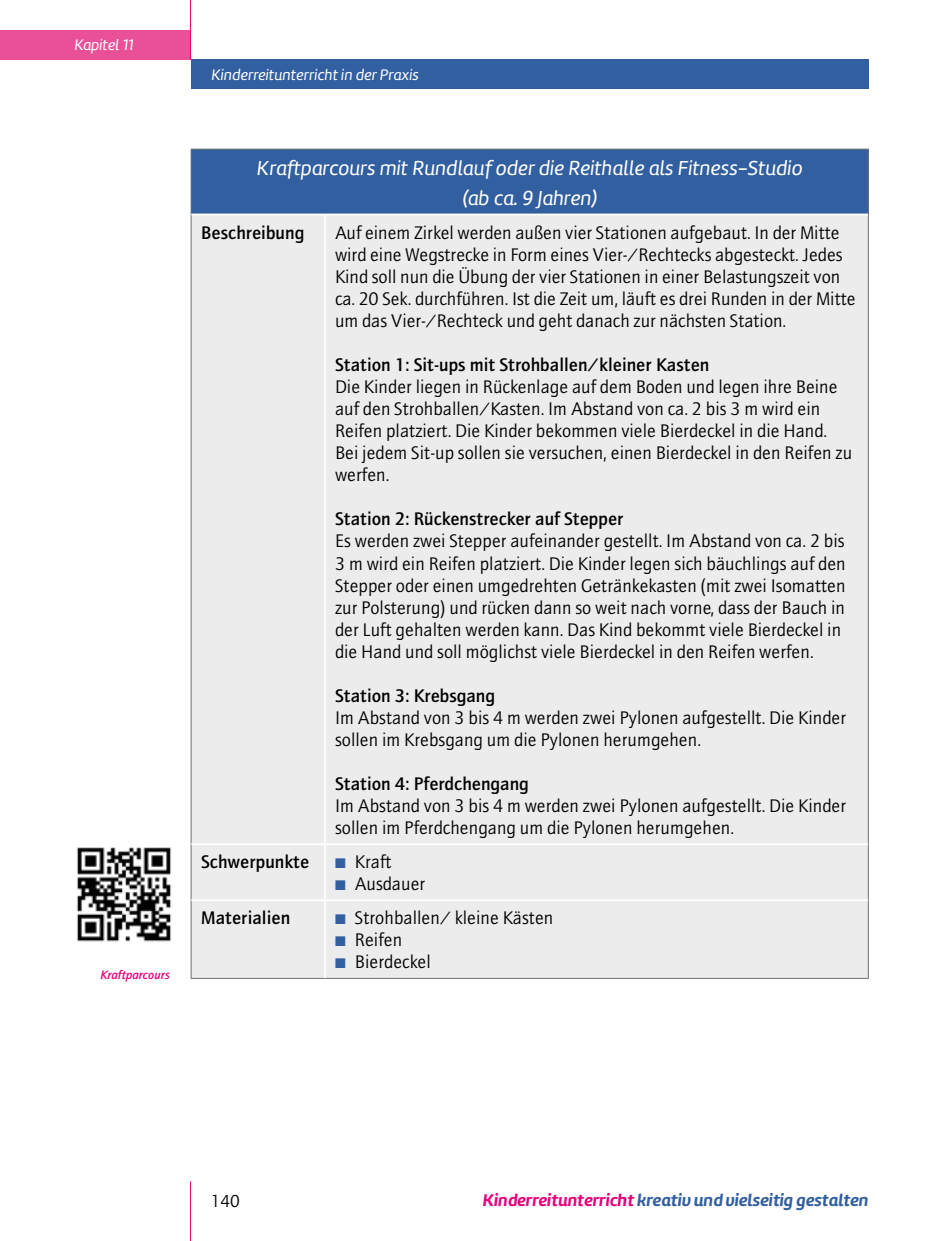
<style>
.page{position:relative;width:943px;height:1241px;background:#fff}
.page>*{position:absolute;margin:0;border:0;box-sizing:border-box;transform-origin:0 0}
.t1{font:21px/29.4px "Amelia Basic Italic";color:#fff;text-align:center}
.t2{font:18.38px/22.1px "AT Quay Sans";color:#000}
.t3{font:500 18.38px "AT Quay Sans";color:#000}
.t4{font:italic 17.5px "Amelia Basic Bold";color:#325fa0}
.t5{font:17.5px "AT Quay Sans";color:#000}
.t6{font:15.75px "Amelia Basic Italic";color:#fff}
.t7{font:italic 500 12.25px "AT Quay Sans";color:#e5007d}
.s1{color:#325fa0}
.s2{color:#e5007d}
</style>
<div class="page">
<hr style="left:190px;top:1181px;width:1px;height:59px;background:#e5007d">
<div style="left:0;top:30px;width:191px;height:30px;background:#ea5097"></div>
<div style="left:191px;top:60px;width:677px;height:29px;background:#325fa0"></div>
<hr style="left:190px;top:0;width:1px;height:60px;background:#e5007d">
<div style="left:191px;top:149px;width:677px;height:65px;background:#325fa0"></div>
<div style="left:192px;top:215px;width:676px;height:762px;background:#ececed"></div>
<hr style="left:191px;top:149px;width:134px;height:1px;background:#6f6f6e">
<hr style="left:191px;top:149px;width:1px;height:65px;background:#6f6f6e">
<hr style="left:325px;top:149px;width:543px;height:1px;background:#6f6f6e">
<hr style="left:868px;top:149px;width:1px;height:65px;background:#6f6f6e">
<hr style="left:191px;top:214px;width:1px;height:630px;background:#6f6f6e">
<hr style="left:868px;top:214px;width:1px;height:630px;background:#6f6f6e">
<hr style="left:191px;top:844px;width:1px;height:56px;background:#6f6f6e">
<hr style="left:868px;top:844px;width:1px;height:56px;background:#6f6f6e">
<hr style="left:191px;top:900px;width:1px;height:78px;background:#6f6f6e">
<hr style="left:868px;top:900px;width:1px;height:78px;background:#6f6f6e">
<hr style="left:191px;top:977px;width:134px;height:1px;background:#6f6f6e">
<hr style="left:325px;top:977px;width:543px;height:1px;background:#6f6f6e">
<hr style="left:191px;top:213px;width:134px;height:2px;background:#fff">
<hr style="left:325px;top:213px;width:543px;height:2px;background:#fff">
<hr style="left:324px;top:215px;width:2px;height:628px;background:#fff">
<hr style="left:191px;top:843px;width:134px;height:2px;background:#fff">
<hr style="left:325px;top:843px;width:543px;height:2px;background:#fff">
<hr style="left:324px;top:845px;width:2px;height:54px;background:#fff">
<hr style="left:191px;top:899px;width:134px;height:2px;background:#fff">
<hr style="left:325px;top:899px;width:543px;height:2px;background:#fff">
<hr style="left:324px;top:901px;width:2px;height:77px;background:#fff">
<img style="left:77px;top:847px;width:94px;height:95px">
<p class="t6" style="left:74px;top:35px;width:60px">Kapitel 11</p>
<p class="t6" style="left:211px;top:65px;width:209px">Kinderreitunterricht in der Praxis</p>
<p class="t7" style="left:100px;top:967px;width:71px">Kraftparcours</p>
<p class="t1" style="left:257px;top:153px;width:547px">Kraftparcours mit Rundlauf oder die Reithalle als Fitness-Studio (ab ca. 9 Jahren)</p>
<p class="t3" style="left:201px;top:221px;width:105px">Beschreibung</p>
<p class="t2" style="left:335px;top:221px;width:522px">Auf einem Zirkel werden außen vier Stationen aufgebaut. In der Mitte wird eine Wegstrecke in Form eines Vier-/Rechtecks abgesteckt. Jedes Kind soll nun die Übung der vier Stationen in einer Belastungszeit von ca. 20 Sek. durchführen. Ist die Zeit um, läuft es drei Runden in der Mitte um das Vier-/Rechteck und geht danach zur nächsten Station.</p>
<p class="t3" style="left:335px;top:353px;width:376px">Station 1: Sit-ups mit Strohballen/kleiner Kasten</p>
<p class="t2" style="left:335px;top:375px;width:518px">Die Kinder liegen in Rückenlage auf dem Boden und legen ihre Beine auf den Strohballen/Kasten. Im Abstand von ca. 2 bis 3 m wird ein Reifen platziert. Die Kinder bekommen viele Bierdeckel in die Hand.<br>Bei jedem Sit-up sollen sie versuchen, einen Bierdeckel in den Reifen zu werfen.</p>
<p class="t3" style="left:335px;top:508px;width:290px">Station 2: Rückenstrecker auf Stepper</p>
<p class="t2" style="left:335px;top:530px;width:512px">Es werden zwei Stepper aufeinander gestellt. Im Abstand von ca. 2 bis 3 m wird ein Reifen platziert. Die Kinder legen sich bäuchlings auf den Stepper oder einen umgedrehten Getränkekasten (mit zwei Isomatten zur Polsterung) und rücken dann so weit nach vorne, dass der Bauch in der Luft gehalten werden kann. Das Kind bekommt viele Bierdeckel in die Hand und soll möglichst viele Bierdeckel in den Reifen werfen.</p>
<p class="t3" style="left:335px;top:684px;width:161px">Station 3: Krebsgang</p>
<p class="t2" style="left:335px;top:706px;width:512px">Im Abstand von 3 bis 4 m werden zwei Pylonen aufgestellt. Die Kinder sollen im Krebsgang um die Pylonen herumgehen.</p>
<p class="t3" style="left:335px;top:772px;width:195px">Station 4: Pferdchengang</p>
<p class="t2" style="left:335px;top:794px;width:512px">Im Abstand von 3 bis 4 m werden zwei Pylonen aufgestellt. Die Kinder sollen im Pferdchengang um die Pylonen herumgehen.</p>
<p class="t3" style="left:201px;top:851px;width:110px">Schwerpunkte</p>
<p class="t2" style="left:335px;top:850px;width:58px"><span class="s1">■</span> Kraft</p>
<p class="t2" style="left:335px;top:872px;width:92px"><span class="s1">■</span> Ausdauer</p>
<p class="t3" style="left:201px;top:907px;width:91px">Materialien</p>
<p class="t2" style="left:335px;top:906px;width:220px"><span class="s1">■</span> Strohballen/ kleine Kästen</p>
<p class="t2" style="left:335px;top:928px;width:69px"><span class="s1">■</span> Reifen</p>
<p class="t2" style="left:335px;top:950px;width:97px"><span class="s1">■</span> Bierdeckel</p>
<p class="t5" style="left:211px;top:1190px;width:31px">140</p>
<p class="t4" style="left:483px;top:1189px;width:387px"><span class="s2">Kinderreitunterricht</span> kreativ und vielseitig gestalten</p>
</div>
